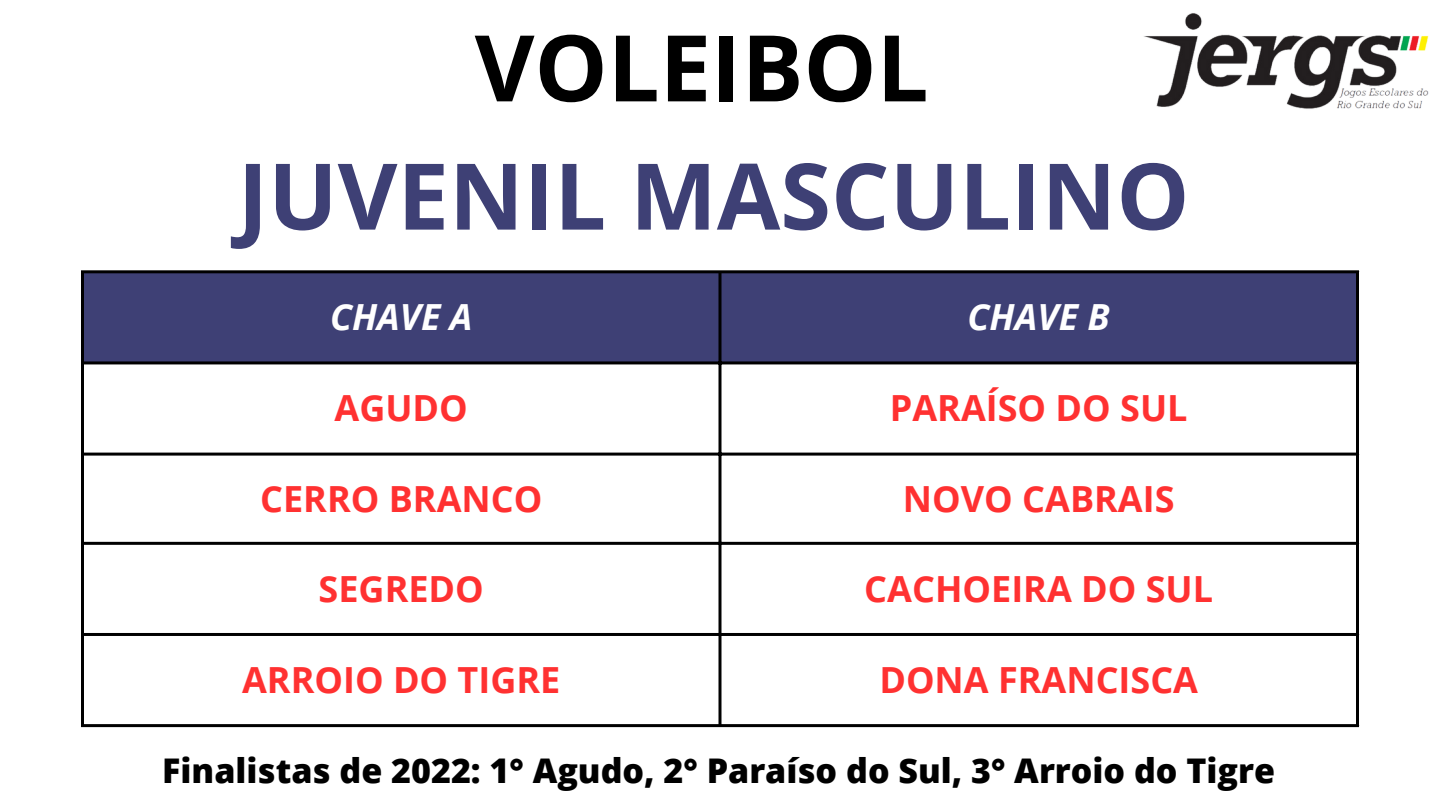
<style>
.page{position:relative;width:1440px;height:810px;background:#fff}
.page>*{position:absolute;margin:0;border:0;box-sizing:border-box;transform-origin:0 0}
.t1{font:700 92px "Open Sans";color:#3e4075}
.t2{font:700 92px "Open Sans";color:#000}
.t3{font:700 36px "Open Sans";color:#ff3131}
.t4{font:italic 700 36px "Open Sans";color:#fff}
.t5{font:800 34px "Open Sans";color:#000}
</style>
<div class="page">
<div style="left:84px;top:273px;width:1272px;height:88px;background:#3e4075"></div>
<hr style="left:81px;top:273px;width:3px;height:451px;background:#000">
<svg style="left:718px;top:273px;width:4px;height:451px;background:#353538"></svg>
<hr style="left:1356px;top:273px;width:3px;height:451px;background:#000">
<hr style="left:81px;top:270px;width:1278px;height:3px;background:#000">
<hr style="left:81px;top:361px;width:1278px;height:3px;background:#000">
<hr style="left:81px;top:453px;width:1278px;height:3px;background:#000">
<hr style="left:81px;top:542px;width:1278px;height:3px;background:#000">
<hr style="left:81px;top:633px;width:1278px;height:3px;background:#000">
<hr style="left:81px;top:724px;width:1278px;height:3px;background:#000">
<img style="left:1144px;top:13px;width:285px;height:96px">
<p class="t2" style="left:475px;top:3px;width:455px">VOLEIBOL</p>
<p class="t1" style="left:238px;top:131px;width:953px">JUVENIL MASCULINO</p>
<p class="t4" style="left:330px;top:292px;width:144px">CHAVE A</p>
<p class="t4" style="left:968px;top:292px;width:144px">CHAVE B</p>
<p class="t3" style="left:335px;top:383px;width:135px">AGUDO</p>
<p class="t3" style="left:890px;top:383px;width:299px">PARAÍSO DO SUL</p>
<p class="t3" style="left:260px;top:473px;width:284px">CERRO BRANCO</p>
<p class="t3" style="left:903px;top:473px;width:273px">NOVO CABRAIS</p>
<p class="t3" style="left:319px;top:563px;width:167px">SEGREDO</p>
<p class="t3" style="left:864px;top:563px;width:350px">CACHOEIRA DO SUL</p>
<p class="t3" style="left:242px;top:655px;width:320px">ARROIO DO TIGRE</p>
<p class="t3" style="left:879px;top:655px;width:320px">DONA FRANCISCA</p>
<p class="t5" style="left:162px;top:747px;width:1114px">Finalistas de 2022: 1° Agudo, 2° Paraíso do Sul, 3° Arroio do Tigre</p>
</div>
